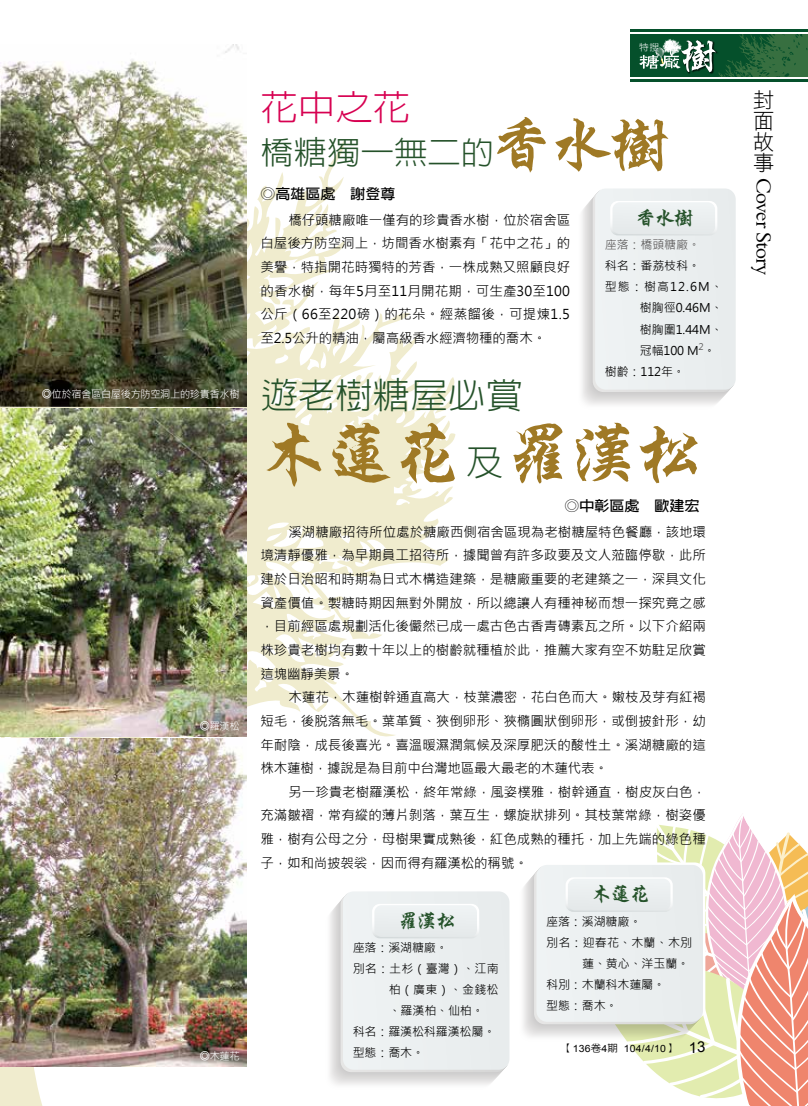
<style>
.page{position:relative;width:808px;height:1106px;background:#fff}
.page>*{position:absolute;margin:0;border:0;box-sizing:border-box;transform-origin:0 0}
.t1{font:74.1px "Singkaibei EG Bold Big 5";letter-spacing:-.15em;color:#9f7925;scale:1.05 1}
.t2{font:66px "Singkaibei EG Bold Big 5";color:#9f7925;scale:1.05 1}
.t3{font:300 35.7px "Lin Gothic";color:#25522a;scale:1.05 1}
.t4{font:300 35.7px "Lin Gothic";color:#d70051;scale:1.05 1}
.t5{font:300 31.8px "Lin Gothic";color:#25522a;scale:1.05 1}
.t6{font:21.3px "Singkaibei EG Bold Big 5";letter-spacing:-.15em;color:#25522a;scale:1.05 1}
.t7{font:21px "Aldine 401 BT Roman A";letter-spacing:-.04em;color:#000}
.t8{font:21px/21px "DF Hei Lt HKP BF";color:#000;text-align:justify}
.t9{font:700 14.25px "Lin Gothic";color:#000;scale:1.05 1}
.t10{font:13.5px/23.7px "Microsoft Jheng Hei";color:#000;text-align:justify}
.t11{font:12px "Microsoft Jheng Hei";letter-spacing:-.01em;color:#000}
.t12{font:12px "Microsoft Jheng Hei";letter-spacing:-.01em;color:#595757}
.t13{font:10.5px "Microsoft Jheng Hei";letter-spacing:-.03em;color:#fff}
.t14{font:10.05px "Arial";letter-spacing:.02em;color:#000;scale:1.05 1}
.t15{font:300 9.15px "Lin Gothic";color:#fff;scale:1.05 1}
.s1{font-family:"DF Hei Lt HKP BF"}
.s2{font-family:"Lin Gothic";font-weight:500}
.s3{font-size:15px}
</style>
<div class="page">
<img style="left:0;top:29px;width:808px;height:1077px">
<p class="t13" style="left:42px;top:387px;width:199px"><span class="s1">◎</span>位於宿舍區白屋後方防空洞上的珍貴香水樹</p>
<p class="t13" style="left:200px;top:719px;width:41px"><span class="s1">◎</span>羅漢松</p>
<p class="t13" style="left:200px;top:1049px;width:41px"><span class="s1">◎</span>木蓮花</p>
<p class="t15" style="left:639px;top:43px;width:20px">特搜</p>
<h3 class="t4" style="left:260px;top:89px;width:144px">花中之花</h3>
<h2 class="t2" style="left:486px;top:114px;width:180px">香水樹</h2>
<h3 class="t5" style="left:260px;top:137px;width:224px">橋糖獨一無二的</h3>
<p class="t9" style="left:260px;top:187px;width:130px">◎高雄區處　謝登尊</p>
<p class="t10" style="left:260px;top:208px;width:311px;text-indent:28px">橋仔頭糖廠唯一僅有的珍貴香水樹，位於宿舍區白屋後方防空洞上，坊間香水樹素有「花中之花」的美譽，特指開花時獨特的芳香，一株成熟又照顧良好的香水樹，每年5月至11月開花期，可生產30至100公斤（66至220磅）的花朵。經蒸餾後，可提煉1.5至2.5公升的精油，屬高級香水經濟物種的喬木。</p>
<h3 class="t3" style="left:260px;top:377px;width:251px">遊老樹糖屋必賞</h3>
<h3 class="t6" style="left:634px;top:208px;width:59px">香水樹</h3>
<p class="t12" style="left:605px;top:237px;width:97px">座落：橋頭糖廠。</p>
<p class="t11" style="left:605px;top:258px;width:97px">科名：番荔枝科。</p>
<p class="t11" style="left:605px;top:279px;width:119px">型態：樹高12.6M、</p>
<p class="t11" style="left:640px;top:300px;width:84px">樹胸徑0.46M、</p>
<p class="t11" style="left:640px;top:321px;width:84px">樹胸圍1.44M、</p>
<p class="t11" style="left:640px;top:342px;width:77px">冠幅100 M<sup>2</sup>。</p>
<p class="t11" style="left:605px;top:363px;width:82px">樹齡：112年。</p>
<h1 class="t1" style="left:254px;top:419px;width:435px">木蓮花羅漢松</h1>
<h3 class="t3" style="left:466px;top:444px;width:37px">及</h3>
<p class="t9" style="left:564px;top:498px;width:130px">◎中彰區處　歐建宏</p>
<p class="t10" style="left:260px;top:520px;width:447px;text-indent:28px">溪湖糖廠招待所位處於糖廠西側宿舍區現為老樹糖屋特色餐廳，該地環境清靜優雅，為早期員工招待所，據聞曾有許多政要及文人蒞臨停歇，此所建於日治昭和時期為日式木構造建築，是糖廠重要的老建築之一，深具文化資產價值。製糖時期因無對外開放，所以總讓人有種神秘而想一探究竟之感，目前經區處規劃活化後儼然已成一處古色古香青磚素瓦之所。以下介紹兩株珍貴老樹均有數十年以上的樹齡就種植於此，推薦大家有空不妨駐足欣賞這塊幽靜美景。</p>
<p class="t10" style="left:260px;top:685px;width:447px;text-indent:28px">木蓮花，木蓮樹幹通直高大，枝葉濃密，花白色而大。嫩枝及芽有紅褐短毛，後脱落無毛。葉革質、狹倒卵形、狹橢圓狀倒卵形，或倒披針形，幼年耐陰，成長後喜光。喜溫暖濕潤氣候及深厚肥沃的酸性土。溪湖糖廠的這株木蓮樹，據說是為目前中台灣地區最大最老的木蓮代表。</p>
<p class="t10" style="left:260px;top:780px;width:447px;text-indent:28px">另一珍貴老樹羅漢松，終年常綠，風姿樸雅，樹幹通直，樹皮灰白色，充滿皺褶，常有縱的薄片剝落，葉互生，螺旋狀排列。其枝葉常綠，樹姿優雅，樹有公母之分，母樹果實成熟後，紅色成熟的種托，加上先端的綠色種子，如和尚披袈裟，因而得有羅漢松的稱號。</p>
<h3 class="t6" style="left:397px;top:910px;width:59px">羅漢松</h3>
<p class="t11" style="left:353px;top:940px;width:97px">座落：溪湖糖廠。</p>
<p class="t11" style="left:353px;top:961px;width:147px">別名：土杉（臺灣）、江南</p>
<p class="t11" style="left:389px;top:982px;width:111px">柏（廣東）、金錢松</p>
<p class="t11" style="left:389px;top:1003px;width:97px">、羅漢柏、仙柏。</p>
<p class="t11" style="left:353px;top:1024px;width:144px">科名：羅漢松科羅漢松屬。</p>
<p class="t11" style="left:353px;top:1045px;width:73px">型態：喬木。</p>
<h3 class="t6" style="left:590px;top:884px;width:59px">木蓮花</h3>
<p class="t11" style="left:546px;top:914px;width:97px">座落：溪湖糖廠。</p>
<p class="t11" style="left:546px;top:935px;width:147px">別名：迎春花、木蘭、木別</p>
<p class="t11" style="left:582px;top:956px;width:109px">蓮、黄心、洋玉蘭。</p>
<p class="t11" style="left:546px;top:977px;width:120px">科別：木蘭科木蓮屬。</p>
<p class="t11" style="left:546px;top:998px;width:73px">型態：喬木。</p>
<p class="t14" style="left:562px;top:1041px;width:138px"><span class="s2">【</span>136<span class="s2">卷</span>4<span class="s2">期</span> 104/4/10<span class="s2">】</span> <span class="s3">13</span></p>
<h3 class="t8" style="left:753px;top:89px;width:22px">封面故事</h3>
<h3 class="t7" style="left:776px;top:178px;width:98px;rotate:90deg">Cover Story</h3>
</div>
